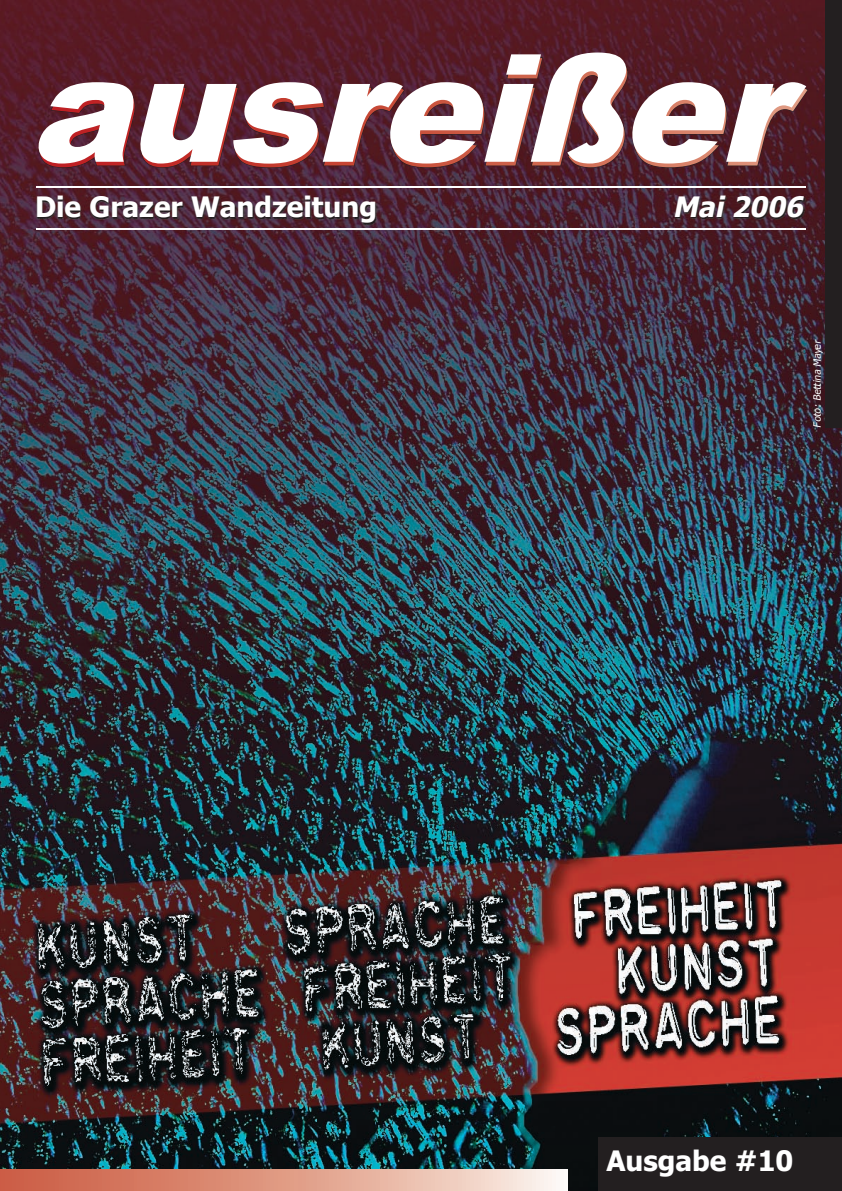
<style>
.page{position:relative;width:842px;height:1191px;background:#fff}
.page>*{position:absolute;margin:0;border:0;box-sizing:border-box;transform-origin:0 0}
.t1{font:italic 900 150px "Arial";color:#fff}
.t2{font:700 28px "Tahoma";color:#fff}
.t3{font:italic 700 28px "Tahoma";color:#fff}
.t4{font:italic 10px "Tahoma";color:#fff}
</style>
<div class="page">
<img style="left:0;top:0;width:842px;height:1191px">
<div style="left:598px;top:1138px;width:244px;height:53px;background:#231f20"></div>
<img style="left:15px;top:187px;width:422px;height:41px">
<img style="left:652px;top:188px;width:173px;height:52px">
<svg style="left:38px;top:55px;width:771px;height:113px"></svg>
<hr style="left:36px;top:186px;width:770px;height:1px;background:#fff">
<hr style="left:36px;top:229px;width:770px;height:1px;background:#fff">
<div style="left:825px;top:0;width:17px;height:428px;background:#231f20"></div>
<svg style="left:0;top:1169px;width:567px;height:22px"></svg>
<h1 class="t1" style="left:30px;top:3px;width:808px">ausreißer</h1>
<p class="t2" style="left:35px;top:187px;width:343px">Die Grazer Wandzeitung</p>
<p class="t3" style="left:673px;top:187px;width:138px">Mai2006</p>
<p class="t4" style="left:810px;top:427px;width:91px;rotate:-90deg">Foto: Bettina Mayer</p>
<p class="t2" style="left:606px;top:1140px;width:189px">Ausgabe #10</p>
</div>
